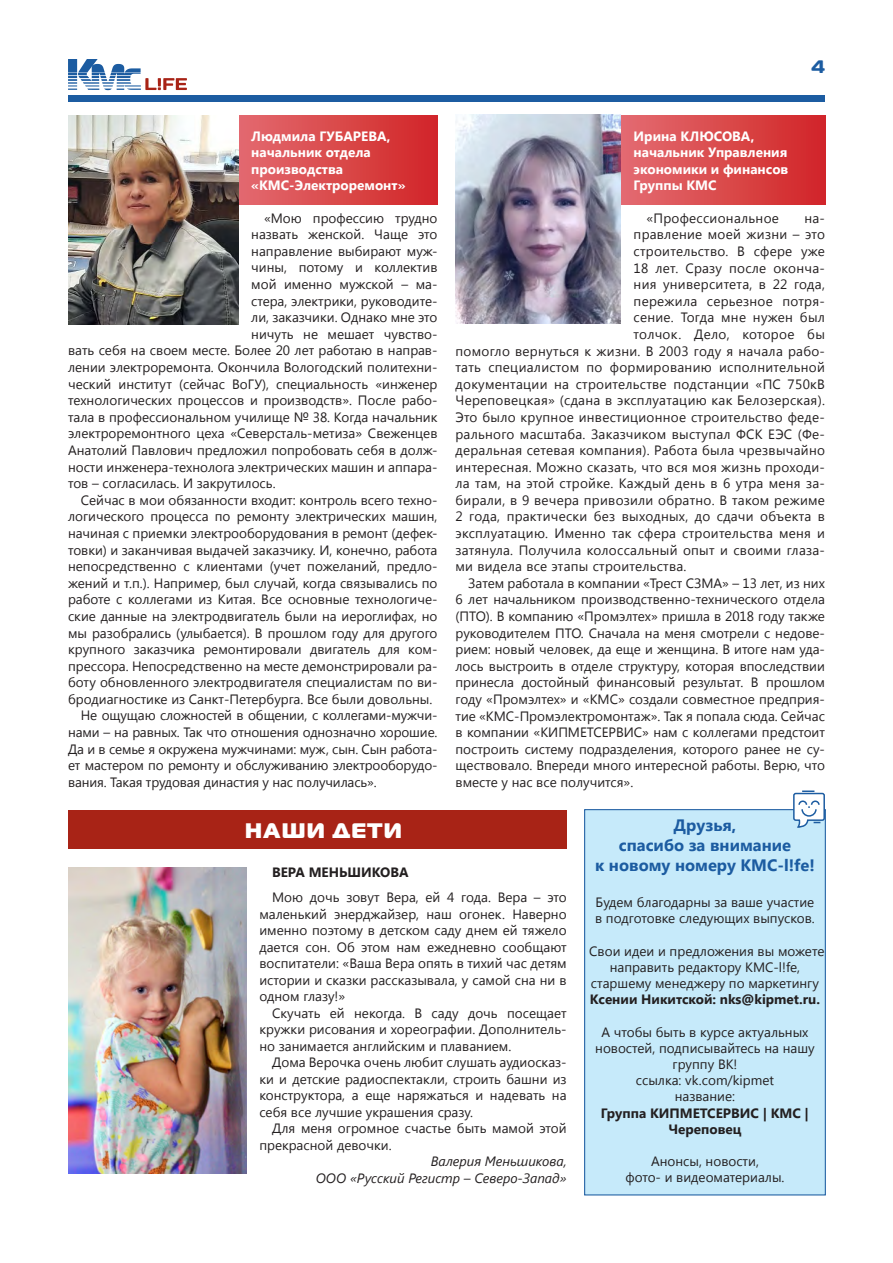
<style>
.page{position:relative;width:893px;height:1263px;background:#fff}
.page>*{position:absolute;margin:0;border:0;box-sizing:border-box;transform-origin:0 0}
.t1{font:21px "Magistral Black C";letter-spacing:.155em;color:#fff}
.t2{font:18px "Days";color:#1c5ca1}
.t3{font:700 16.5px/19.8px "Segoe UI";color:#1c5ca1;text-align:center}
.t4{font:13.5px/16.5px "Segoe UI";color:#231f20;text-align:justify}
.t5{font:13.5px "Segoe UI";letter-spacing:.02em;color:#231f20}
.t6{font:700 13.5px/16.4px "Segoe UI";color:#fff}
.t7{font:700 13.5px/16.2px "Segoe UI";color:#231f20;text-align:center}
.t8{font:italic 13.5px/16.5px "Segoe UI";color:#231f20;text-align:right}
</style>
<div class="page">
<div style="left:68px;top:96px;width:757px;height:6px;background:#1c5ca1"></div>
<svg style="left:68px;top:59px;width:119px;height:31px"></svg>
<div style="left:584px;top:809px;width:242px;height:386px;background:#c6eafa;border:1px solid #1c5ca1"></div>
<svg style="left:238px;top:116px;width:200px;height:88px;background:#d94a4c"></svg>
<svg style="left:621px;top:116px;width:204px;height:88px;background:#da494c"></svg>
<img style="left:68px;top:116px;width:170px;height:208px">
<div style="left:68px;top:810px;width:498px;height:38px;background:#a82316"></div>
<img style="left:68px;top:867px;width:179px;height:307px">
<img style="left:455px;top:115px;width:166px;height:208px">
<svg style="left:792px;top:790px;width:34px;height:42px"></svg>
<h2 class="t2" style="left:811px;top:55px;width:15px">4</h2>
<p class="t6" style="left:251px;top:127px;width:85px">Людмила Губарева</p>
<p class="t6" style="left:387px;top:127px;width:5px">,</p>
<p class="t6" style="left:251px;top:144px;width:156px">начальник отдела производства «КМС-Электроремонт»</p>
<p class="t4" style="left:264px;top:209px;width:175px">«Мою профессию трудно</p>
<p class="t4" style="left:251px;top:226px;width:188px">назвать женской. Чаще это</p>
<p class="t4" style="left:251px;top:242px;width:188px">направление выбирают муж-</p>
<p class="t4" style="left:251px;top:259px;width:188px">чины, потому и коллектив</p>
<p class="t4" style="left:251px;top:275px;width:188px">мой именно мужской – ма-</p>
<p class="t4" style="left:251px;top:292px;width:188px">стера, электрики, руководите-</p>
<p class="t4" style="left:251px;top:309px;width:188px">ли, заказчики. Однако мне это</p>
<p class="t4" style="left:251px;top:325px;width:188px">ничуть не мешает чувство-</p>
<p class="t4" style="left:68px;top:342px;width:371px">вать себя на своем месте. Более 20 лет работаю в направ-</p>
<p class="t4" style="left:68px;top:358px;width:371px">лении электроремонта. Окончила Вологодский политехни-</p>
<p class="t4" style="left:68px;top:375px;width:371px">ческий институт (сейчас ВоГУ), специальность «инженер</p>
<p class="t4" style="left:68px;top:392px;width:371px">технологических процессов и производств». После рабо-</p>
<p class="t4" style="left:68px;top:408px;width:371px">тала в профессиональном училище № 38. Когда начальник</p>
<p class="t4" style="left:68px;top:425px;width:371px">электроремонтного цеха «Северсталь-метиза» Свеженцев</p>
<p class="t4" style="left:68px;top:441px;width:371px">Анатолий Павлович предложил попробовать себя в долж-</p>
<p class="t4" style="left:68px;top:458px;width:371px">ности инженера-технолога электрических машин и аппара-</p>
<p class="t4" style="left:68px;top:474px;width:209px">тов – согласилась. И закрутилось.</p>
<p class="t4" style="left:81px;top:491px;width:358px">Сейчас в мои обязанности входит: контроль всего техно-</p>
<p class="t4" style="left:68px;top:508px;width:371px">логического процесса по ремонту электрических машин,</p>
<p class="t4" style="left:68px;top:524px;width:371px">начиная с приемки электрооборудования в ремонт (дефек-</p>
<p class="t4" style="left:68px;top:541px;width:371px">товки) и заканчивая выдачей заказчику. И, конечно, работа</p>
<p class="t4" style="left:68px;top:557px;width:371px">непосредственно с клиентами (учет пожеланий, предло-</p>
<p class="t4" style="left:68px;top:574px;width:371px">жений и т.п.). Например, был случай, когда связывались по</p>
<p class="t4" style="left:68px;top:591px;width:371px">работе с коллегами из Китая. Все основные технологиче-</p>
<p class="t4" style="left:68px;top:607px;width:371px">ские данные на электродвигатель были на иероглифах, но</p>
<p class="t4" style="left:68px;top:624px;width:371px">мы разобрались (улыбается). В прошлом году для другого</p>
<p class="t4" style="left:68px;top:640px;width:371px">крупного заказчика ремонтировали двигатель для ком-</p>
<p class="t4" style="left:68px;top:657px;width:371px">прессора. Непосредственно на месте демонстрировали ра-</p>
<p class="t4" style="left:68px;top:674px;width:371px">боту обновленного электродвигателя специалистам по ви-</p>
<p class="t4" style="left:68px;top:690px;width:366px">бродиагностике из Санкт-Петербурга. Все были довольны.</p>
<p class="t4" style="left:81px;top:707px;width:358px">Не ощущаю сложностей в общении, с коллегами-мужчи-</p>
<p class="t4" style="left:68px;top:723px;width:371px">нами – на равных. Так что отношения однозначно хорошие.</p>
<p class="t4" style="left:68px;top:740px;width:371px">Да и в семье я окружена мужчинами: муж, сын. Сын работа-</p>
<p class="t4" style="left:68px;top:757px;width:371px">ет мастером по ремонту и обслуживанию электрооборудо-</p>
<p class="t4" style="left:68px;top:773px;width:310px">вания. Такая трудовая династия у нас получилась».</p>
<p class="t6" style="left:634px;top:127px;width:91px">Ирина Клюсова</p>
<p class="t6" style="left:634px;top:127px;width:156px;text-indent:117px">, начальник Управления экономики и финансов<br>Группы КМС</p>
<p class="t5" style="left:646px;top:209px;width:134px">«Профессиональное</p>
<p class="t4" style="left:804px;top:209px;width:22px">на-</p>
<p class="t5" style="left:634px;top:225px;width:193px">правление моей жизни – это</p>
<p class="t5" style="left:634px;top:242px;width:193px">строительство. В сфере уже</p>
<p class="t5" style="left:634px;top:258px;width:193px">18 лет. Сразу после оконча-</p>
<p class="t5" style="left:634px;top:275px;width:193px">ния университета, в 22 года,</p>
<p class="t5" style="left:634px;top:292px;width:193px">пережила серьезное потря-</p>
<p class="t5" style="left:634px;top:308px;width:193px">сение. Тогда мне нужен был</p>
<p class="t5" style="left:634px;top:325px;width:193px">толчок. Дело, которое бы</p>
<p class="t5" style="left:455px;top:341px;width:371px">помогло вернуться к жизни. В 2003 году я начала рабо-</p>
<p class="t5" style="left:455px;top:358px;width:371px">тать специалистом по формированию исполнительной</p>
<p class="t5" style="left:455px;top:375px;width:371px">документации на строительстве подстанции «ПС 750кВ</p>
<p class="t5" style="left:455px;top:391px;width:371px">Череповецкая» (сдана в эксплуатацию как Белозерская).</p>
<p class="t5" style="left:455px;top:408px;width:371px">Это было крупное инвестиционное строительство феде-</p>
<p class="t5" style="left:455px;top:424px;width:371px">рального масштаба. Заказчиком выступал ФСК ЕЭС (Фе-</p>
<p class="t5" style="left:455px;top:441px;width:371px">деральная сетевая компания). Работа была чрезвычайно</p>
<p class="t5" style="left:455px;top:457px;width:371px">интересная. Можно сказать, что вся моя жизнь проходи-</p>
<p class="t5" style="left:455px;top:474px;width:371px">ла там, на этой стройке. Каждый день в 6 утра меня за-</p>
<p class="t5" style="left:455px;top:491px;width:371px">бирали, в 9 вечера привозили обратно. В таком режиме</p>
<p class="t5" style="left:455px;top:507px;width:371px">2 года, практически без выходных, до сдачи объекта в</p>
<p class="t5" style="left:455px;top:524px;width:371px">эксплуатацию. Именно так сфера строительства меня и</p>
<p class="t5" style="left:455px;top:540px;width:371px">затянула. Получила колоссальный опыт и своими глаза-</p>
<p class="t5" style="left:455px;top:557px;width:233px">ми видела все этапы строительства.</p>
<p class="t4" style="left:468px;top:574px;width:358px">Затем работала в компании «Трест СЗМА» – 13 лет, из них</p>
<p class="t4" style="left:455px;top:591px;width:371px">6 лет начальником производственно-технического отдела</p>
<p class="t4" style="left:455px;top:607px;width:371px">(ПТО). В компанию «Промэлтех» пришла в 2018 году также</p>
<p class="t4" style="left:455px;top:624px;width:371px">руководителем ПТО. Сначала на меня смотрели с недове-</p>
<p class="t4" style="left:455px;top:641px;width:371px">рием: новый человек, да еще и женщина. В итоге нам уда-</p>
<p class="t4" style="left:455px;top:657px;width:371px">лось выстроить в отделе структуру, которая впоследствии</p>
<p class="t4" style="left:455px;top:674px;width:371px">принесла достойный финансовый результат. В прошлом</p>
<p class="t4" style="left:455px;top:690px;width:371px">году «Промэлтех» и «КМС» создали совместное предприя-</p>
<p class="t4" style="left:455px;top:707px;width:371px">тие «КМС-Промэлектромонтаж». Так я попала сюда. Сейчас</p>
<p class="t4" style="left:455px;top:723px;width:371px">в компании «КИПМЕТСЕРВИС» нам с коллегами предстоит</p>
<p class="t4" style="left:455px;top:740px;width:371px">построить систему подразделения, которого ранее не су-</p>
<p class="t4" style="left:455px;top:757px;width:371px">ществовало. Впереди много интересной работы. Верю, что</p>
<p class="t4" style="left:455px;top:773px;width:179px">вместе у нас все получится».</p>
<h1 class="t1" style="left:245px;top:816px;width:124px">Наши дети</h1>
<p class="t3" style="left:595px;top:815px;width:221px">Друзья,<br>спасибо за внимание<br>к новому номеру КМС-l!fe!</p>
<p class="t4" style="left:595px;top:893px;width:221px">Будем благодарны за ваше участие в подготовке следующих выпусков.</p>
<p class="t4" style="left:589px;top:942px;width:237px;text-align:center">Свои идеи и предложения вы можете направить редактору КМС-l!fe, старшему менеджеру по маркетингу</p>
<p class="t7" style="left:590px;top:990px;width:232px">Ксении Н икитской: nks@kipmet.ru.</p>
<p class="t4" style="left:595px;top:1023px;width:221px;text-align:center">А чтобы быть в курсе актуальных новостей, подписывайтесь на нашу группу ВК!<br>ссылка: vk.com/kipmet<br>название:</p>
<p class="t7" style="left:601px;top:1104px;width:210px">Группа КИПМЕТСЕРВИС | КМС |<br>Череповец</p>
<p class="t4" style="left:625px;top:1153px;width:161px;text-align:center">Анонсы, новости,<br>фото- и видеоматериалы.</p>
<p class="t7" style="left:272px;top:864px;width:18px">Вера</p>
<p class="t7" style="left:309px;top:864px;width:50px">Меньшикова</p>
<p class="t4" style="left:259px;top:889px;width:309px;text-indent:13px">Мою дочь зовут Вера, ей 4 года. Вера – это маленький энерджайзер, наш огонек. Наверно именно поэтому в детском саду днем ей тяжело дается сон. Об этом нам ежедневно сообщают воспитатели: «Ваша Вера опять в тихий час детям истории и сказки рассказывала, у самой сна ни в одном глазу!»</p>
<p class="t4" style="left:259px;top:1004px;width:309px;text-indent:13px">Скучать ей некогда. В саду дочь посещает кружки рисования и хореографии. Дополнитель&shy;но занимается английским и плаванием.</p>
<p class="t4" style="left:259px;top:1054px;width:309px;text-indent:13px">Дома Верочка очень любит слушать аудиосказ&shy;ки и детские радиоспектакли, строить башни из конструктора, а еще наряжаться и надевать на себя все лучшие украшения сразу.</p>
<p class="t4" style="left:259px;top:1120px;width:309px;text-indent:13px">Для меня огромное счастье быть мамой этой прекрасной девочки.</p>
<p class="t8" style="left:316px;top:1153px;width:252px">Валерия Меньшикова,<br>ООО «Русский Регистр – Северо-Запад»</p>
</div>
